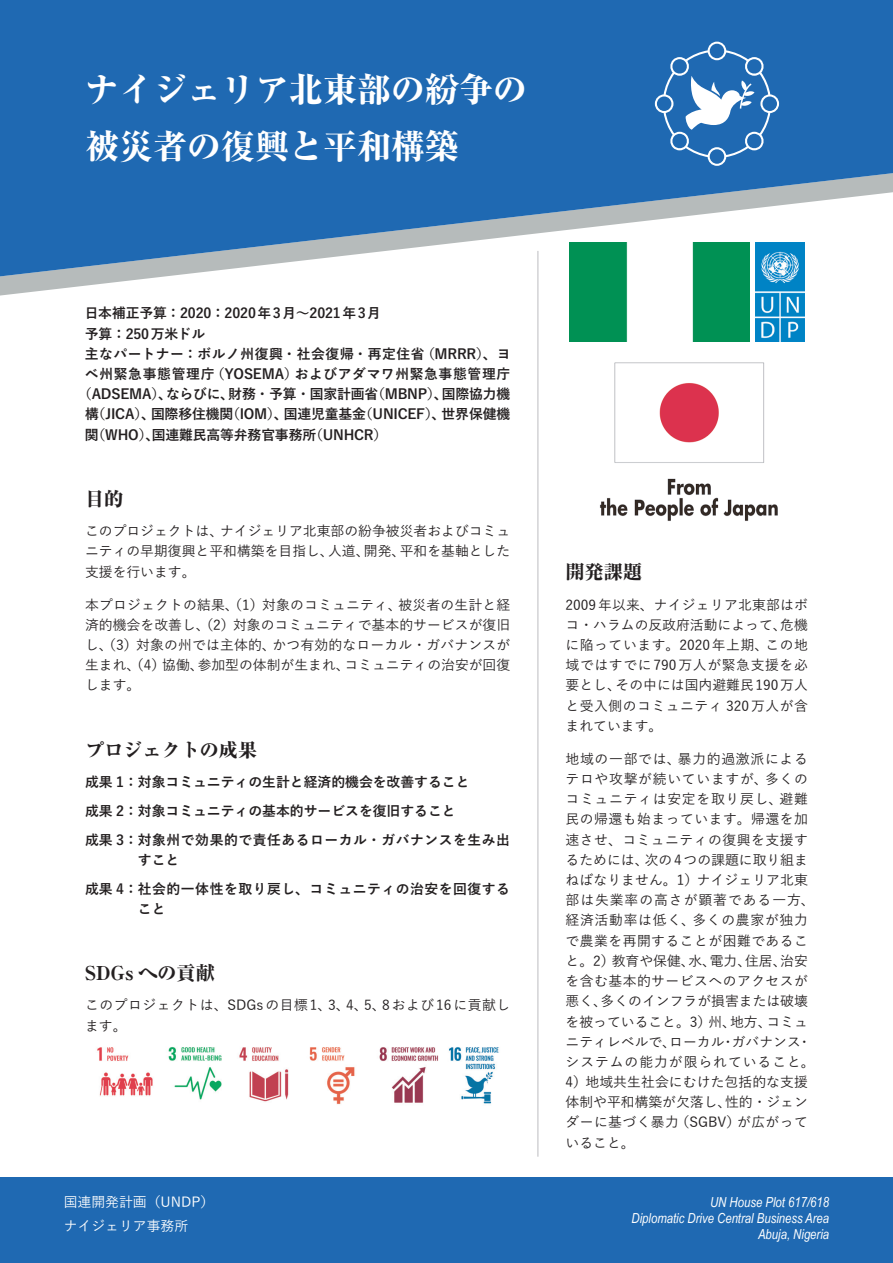
<style>
.page{position:relative;width:893px;height:1263px;background:#fff}
.page>*{position:absolute;margin:0;border:0;box-sizing:border-box;transform-origin:0 0}
.t1{font:800 34.05px/56.4px "Ryumin Pro";color:#fff}
.t2{font:800 19.2px "Ryumin Pro";color:#231f20}
.t3{font:500 13.8px/20.2px "Yu Go";letter-spacing:.035em;color:#231f20}
.t4{font:500 13.8px/20.2px "Yu Go";letter-spacing:.015em;color:#231f20;text-align:justify}
.t5{font:700 13.8px/28.7px "Yu Go";color:#231f20}
.t6{font:italic 13.8px/15.9px "Arial Narrow";color:#fff;text-align:right}
.t7{font:500 13.8px/20.2px "Yu Go";letter-spacing:.04em;color:#231f20}
.t8{font:700 13.8px/28.7px "Yu Go";letter-spacing:.04em;color:#231f20}
.t9{font:700 13.8px "Yu Go";letter-spacing:.035em;color:#231f20}
.t10{font:700 13.8px "Yu Go";letter-spacing:.045em;color:#231f20}
.t11{font:500 13.8px/23.4px "Yu Go";color:#fff}
</style>
<div class="page">
<svg style="left:0;top:276px;width:805px;height:20px"></svg>
<svg style="left:0;top:0;width:893px;height:276px;background:#407dba"></svg>
<div style="left:0;top:1178px;width:893px;height:85px;background:#1f69b2"></div>
<hr style="left:538px;top:251px;width:1px;height:906px;background:#bcbdc0">
<img style="left:600px;top:362px;width:178px;height:159px">
<svg style="left:655px;top:42px;width:124px;height:124px;background:#4884c0"></svg>
<img style="left:97px;top:1047px;width:56px;height:49px">
<img style="left:168px;top:1047px;width:54px;height:53px">
<img style="left:239px;top:1047px;width:50px;height:55px">
<img style="left:309px;top:1047px;width:46px;height:58px">
<img style="left:379px;top:1047px;width:60px;height:56px">
<img style="left:449px;top:1047px;width:50px;height:57px">
<img style="left:755px;top:242px;width:49px;height:99px">
<img style="left:569px;top:243px;width:181px;height:98px">
<h1 class="t1" style="left:85px;top:59px;width:444px">ナイジェリア北東部の紛争の被災者の復興と平和構築</h1>
<p class="t5" style="left:85px;top:299px;width:298px">日本補正予算：2020：2020年3月～2021年3月</p>
<p class="t5" style="left:85px;top:319px;width:122px">予算：250万米ドル</p>
<p class="t9" style="left:85px;top:346px;width:427px">主なパートナー：ボルノ州復興・社会復帰・再定住省（MRRR）、ヨ</p>
<p class="t10" style="left:85px;top:366px;width:427px">ベ州緊急事態管理庁（YOSEMA）およびアダマワ州緊急事態管理庁</p>
<p class="t5" style="left:78px;top:380px;width:434px">（ADSEMA）、ならびに、財務・予算・国家計画省（MBNP）、国際協力機</p>
<p class="t5" style="left:85px;top:400px;width:427px">構（JICA）、国際移住機関（IOM）、国連児童基金（UNICEF）、世界保健機</p>
<p class="t5" style="left:85px;top:420px;width:304px">関（WHO）、国連難民高等弁務官事務所（UNHCR）</p>
<h2 class="t2" style="left:85px;top:484px;width:40px">目的</h2>
<p class="t4" style="left:85px;top:519px;width:427px">このプロジェクトは、ナイジェリア北東部の紛争被災者およびコミュニティの早期復興と平和構築を目指し、人道、開発、平和を基軸とした支援を行います。</p>
<p class="t4" style="left:85px;top:593px;width:427px">本プロジェクトの結果、（1）対象のコミュニティ、被災者の生計と経済的機会を改善し、（2）対象のコミュニティで基本的サービスが復旧し、（3）対象の州では主体的、かつ有効的なローカル・ガバナンスが生まれ、（4）協働、参加型の体制が生まれ、コミュニティの治安が回復します。</p>
<h2 class="t2" style="left:85px;top:734px;width:174px">プロジェクトの成果</h2>
<p class="t5" style="left:85px;top:768px;width:427px">成果 1： 対象コミュニティの生計と経済的機会を改善すること<br>成果 2： 対象コミュニティの基本的サービスを復旧すること<br>成果 3： 対象州で効果的で責任あるローカル・ガバナンスを生み出</p>
<p class="t8" style="left:85px;top:846px;width:427px;text-indent:53px">すこと<br>成果 4： 社会的一体性を取り戻し、コミュニティの治安を回復する</p>
<p class="t5" style="left:138px;top:895px;width:29px">こと</p>
<h2 class="t2" style="left:85px;top:958px;width:131px">SDGs への貢献</h2>
<p class="t7" style="left:85px;top:993px;width:427px">このプロジェクトは、SDGsの目標1、3、4、5、8および16に貢献します。</p>
<p class="t11" style="left:64px;top:1188px;width:152px">国連開発計画（UNDP）ナイジェリア事務所</p>
<h2 class="t2" style="left:566px;top:557px;width:78px">開発課題</h2>
<p class="t4" style="left:566px;top:593px;width:244px">2009年以来、ナイジェリア北東部はボコ・ハラムの反政府活動によって、危機に陥っています。2020年上期、この地域ではすでに790万人が緊急支援を必要とし、その中には国内避難民190万人と受入側のコミュニティ 320万人が含まれています。</p>
<p class="t3" style="left:566px;top:747px;width:251px">地域の一部では、暴力的過激派によるテロや攻撃が続いていますが、多くのコミュニティは安定を取り戻し、避難民の帰還も始まっています。帰還を加速させ、コミュニティの復興を支援するためには、次の4つの課題に取り組まねばなりません。1）ナイジェリア北東部は失業率の高さが顕著である一方、経済活動率は低く、多くの農家が独力で農業を再開することが困難であること。2）教育や保健、水、電力、住居、治安を含む基本的サービスへのアクセスが悪く、多くのインフラが損害または破壊を被っていること。3）州、地方、コミュニティレベルで、ローカル・ガバナンス・システムの能力が限られていること。<br>4）地域共生社会にむけた包括的な支援体制や平和構築が欠落し、性的・ジェンダーに基づく暴力（SGBV）が広がっていること。</p>
<p class="t6" style="left:632px;top:1194px;width:199px">UN House Plot 617/618<br>Diplomatic Drive Central Business Area<br>Abuja, Nigeria</p>
</div>
